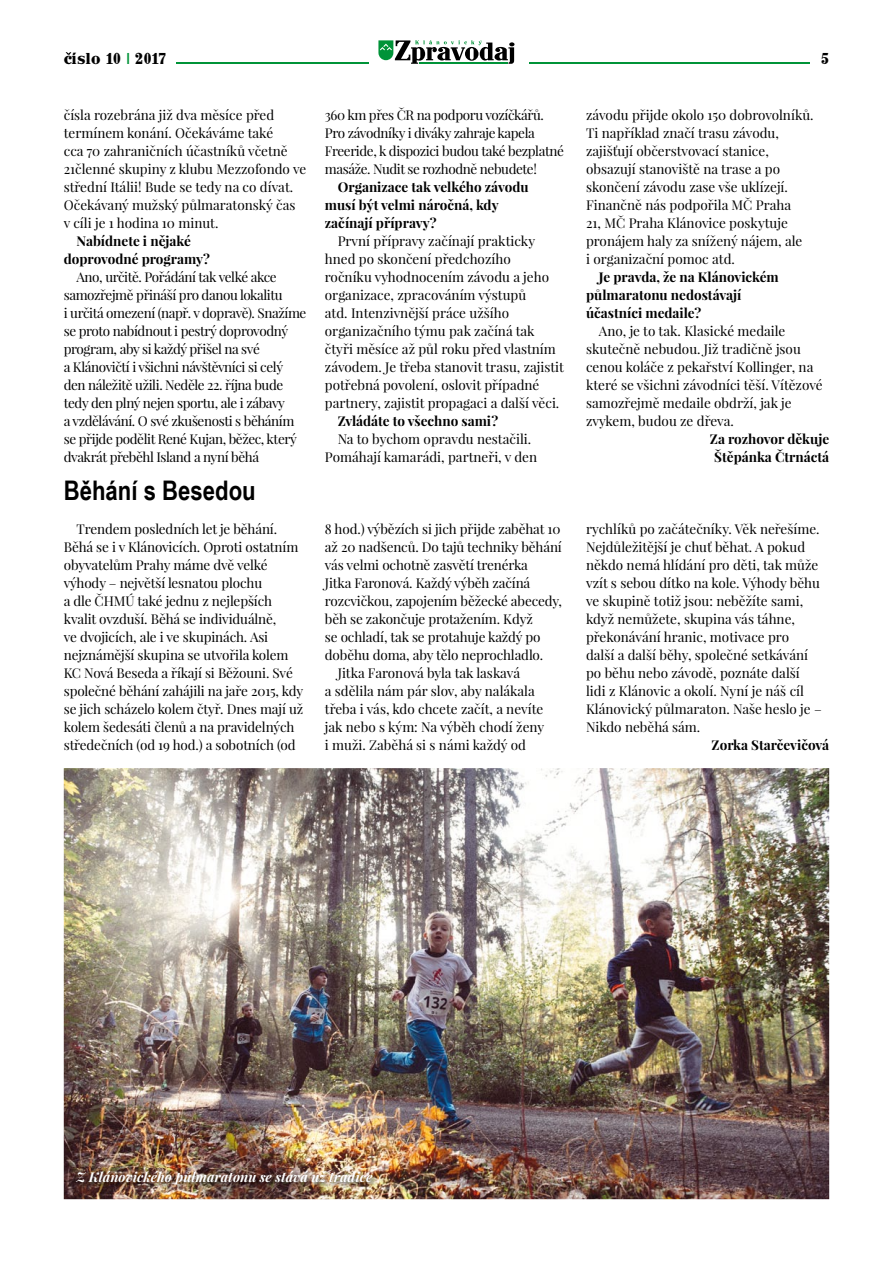
<style>
.page{position:relative;width:893px;height:1263px;background:#fff}
.page>*{position:absolute;margin:0;border:0;box-sizing:border-box;transform-origin:0 0}
.t1{font:700 27px "Arial Narrow";color:#000}
.t2{font:500 15.75px "John Hancock CP";letter-spacing:.015em;color:#000}
.t3{font:13.5px/18px "Playfair Display";letter-spacing:-.005em;color:#000}
.t4{font:13.5px/18px "Playfair Display";letter-spacing:-.03em;color:#000}
.t5{font:700 13.5px/18px "Playfair Display";color:#000;text-align:center}
.t6{font:italic 700 13.5px "Playfair Display";color:#fff}
.s1{color:#009338}
</style>
<div class="page">
<img style="left:64px;top:768px;width:765px;height:431px">
<img style="left:74px;top:1168px;width:304px;height:23px">
<svg style="left:378px;top:40px;width:136px;height:24px"></svg>
<hr style="left:529px;top:63px;width:280px;height:1px;background:#009338">
<svg style="left:66px;top:52px;width:5px;height:3px"></svg>
<hr style="left:177px;top:63px;width:192px;height:1px;background:#009338">
<p class="t2" style="left:64px;top:49px;width:104px">císlo 10 <span class="s1">|</span> 2017</p>
<p class="t2" style="left:821px;top:49px;width:9px">5</p>
<p class="t3" style="left:64px;top:106px;width:244px">čísla rozebrána již dva měsíce před termínem konání. Očekáváme také<br>cca 70 zahraničních účastníků včetně 21členné skupiny z klubu Mezzofondo ve střední Itálii! Bude se tedy na co dívat.<br>Očekávaný mužský půlmaratonský čas<br>v cíli je 1 hodina 10 minut.</p>
<p class="t5" style="left:64px;top:232px;width:148px">Nabídnete i nějaké doprovodné programy?</p>
<p class="t4" style="left:64px;top:268px;width:244px;text-indent:13px">Ano, určitě. Pořádání tak velké akce samozřejmě přináší pro danou lokalitu<br>i určitá omezení (např. v dopravě). Snažíme se proto nabídnout i pestrý doprovodný program, aby si každý přišel na své<br>a Klánovičtí i všichni návštěvníci si celý den náležitě užili. Neděle 22. října bude tedy den plný nejen sportu, ale i zábavy<br>a vzdělávání. O své zkušenosti s běháním se přijde podělit René Kujan, běžec, který dvakrát přeběhl Island a nyní běhá</p>
<p class="t4" style="left:325px;top:106px;width:240px">360 km přes ČR na podporu vozíčkářů.<br>Pro závodníky i diváky zahraje kapela Freeride, k dispozici budou také bezplatné masáže. Nudit se rozhodně nebudete!</p>
<p class="t5" style="left:325px;top:178px;width:205px;text-align:left;text-indent:13px">Organizace tak velkého závodu musí být velmi náročná, kdy začínají přípravy?</p>
<p class="t3" style="left:325px;top:232px;width:241px;text-indent:13px">První přípravy začínají prakticky hned po skončení předchozího<br>ročníku vyhodnocením závodu a jeho organizace, zpracováním výstupů<br>atd. Intenzivnější práce užšího organizačního týmu pak začíná tak čtyři měsíce až půl roku před vlastním závodem. Je třeba stanovit trasu, zajistit potřebná povolení, oslovit případné partnery, zajistit propagaci a další věci.</p>
<p class="t5" style="left:338px;top:412px;width:162px">Zvládáte to všechno sami?</p>
<p class="t3" style="left:325px;top:430px;width:214px;text-align:center">Na to bychom opravdu nestačili.<br>Pomáhají kamarádi, partneři, v den</p>
<h1 class="t1" style="left:64px;top:470px;width:193px">Běhání s Besedou</h1>
<p class="t3" style="left:64px;top:520px;width:241px;text-indent:13px">Trendem posledních let je běhání.<br>Běhá se i v Klánovicích. Oproti ostatním obyvatelům Prahy máme dvě velké výhody – největší lesnatou plochu<br>a dle ČHMÚ také jednu z nejlepších kvalit ovzduší. Běhá se individuálně,<br>ve dvojicích, ale i ve skupinách. Asi nejznámější skupina se utvořila kolem KC Nová Beseda a říkají si Běžouni. Své společné běhání zahájili na jaře 2015, kdy se jich scházelo kolem čtyř. Dnes mají už kolem šedesáti členů a na pravidelných středečních (od 19 hod.) a sobotních (od</p>
<p class="t3" style="left:325px;top:520px;width:237px">8 hod.) výbězích si jich přijde zaběhat 10</p>
<p class="t3" style="left:325px;top:538px;width:238px">až 20 nadšenců. Do tajů techniky běhání</p>
<p class="t3" style="left:325px;top:556px;width:205px">vás velmi ochotně zasvětí trenérka</p>
<p class="t3" style="left:325px;top:574px;width:207px">Jitka Faronová. Každý výběh začíná</p>
<p class="t3" style="left:325px;top:592px;width:239px">rozcvičkou, zapojením běžecké abecedy,</p>
<p class="t3" style="left:325px;top:610px;width:209px">běh se zakončuje protažením. Když</p>
<p class="t3" style="left:325px;top:628px;width:217px">se ochladí, tak se protahuje každý po</p>
<p class="t3" style="left:325px;top:646px;width:220px">doběhu doma, aby tělo neprochladlo.</p>
<p class="t3" style="left:338px;top:664px;width:184px">Jitka Faronová byla tak laskavá</p>
<p class="t3" style="left:325px;top:682px;width:211px">a sdělila nám pár slov, aby nalákala</p>
<p class="t3" style="left:325px;top:700px;width:220px">třeba i vás, kdo chcete začít, a nevíte</p>
<p class="t3" style="left:325px;top:718px;width:221px">jak nebo s kým: Na výběh chodí ženy</p>
<p class="t3" style="left:325px;top:736px;width:203px">i muži. Zaběhá si s námi každý od</p>
<p class="t3" style="left:586px;top:106px;width:229px">závodu přijde okolo 150 dobrovolníků.<br>Ti například značí trasu závodu, zajišťují občerstvovací stanice, obsazují stanoviště na trase a po skončení závodu zase vše uklízejí.<br>Finančně nás podpořila MČ Praha<br>21, MČ Praha Klánovice poskytuje pronájem haly za snížený nájem, ale<br>i organizační pomoc atd.</p>
<p class="t5" style="left:586px;top:268px;width:194px;text-align:left;text-indent:13px">Je pravda, že na Klánovickém půlmaratonu nedostávají účastníci medaile?</p>
<p class="t3" style="left:586px;top:322px;width:238px;text-indent:13px">Ano, je to tak. Klasické medaile skutečně nebudou. Již tradičně jsou cenou koláče z pekařství Kollinger, na které se všichni závodníci těší. Vítězové samozřejmě medaile obdrží, jak je zvykem, budou ze dřeva.</p>
<p class="t5" style="left:710px;top:430px;width:121px">Za rozhovor děkuje<br>Štěpánka Čtrnáctá</p>
<p class="t3" style="left:586px;top:520px;width:237px">rychlíků po začátečníky. Věk neřešíme.<br>Nejdůležitější je chuť běhat. A pokud někdo nemá hlídání pro děti, tak může vzít s sebou dítko na kole. Výhody běhu ve skupině totiž jsou: neběžíte sami, když nemůžete, skupina vás táhne, překonávání hranic, motivace pro<br>další a další běhy, společné setkávání po běhu nebo závodě, poznáte další lidi z Klánovic a okolí. Nyní je náš cíl Klánovický půlmaraton. Naše heslo je – Nikdo neběhá sám.</p>
<p class="t5" style="left:712px;top:736px;width:119px">Zorka Starčevičová</p>
<p class="t6" style="left:77px;top:1168px;width:297px">Z Klánovického půlmaratonu se stává už tradice</p>
</div>
